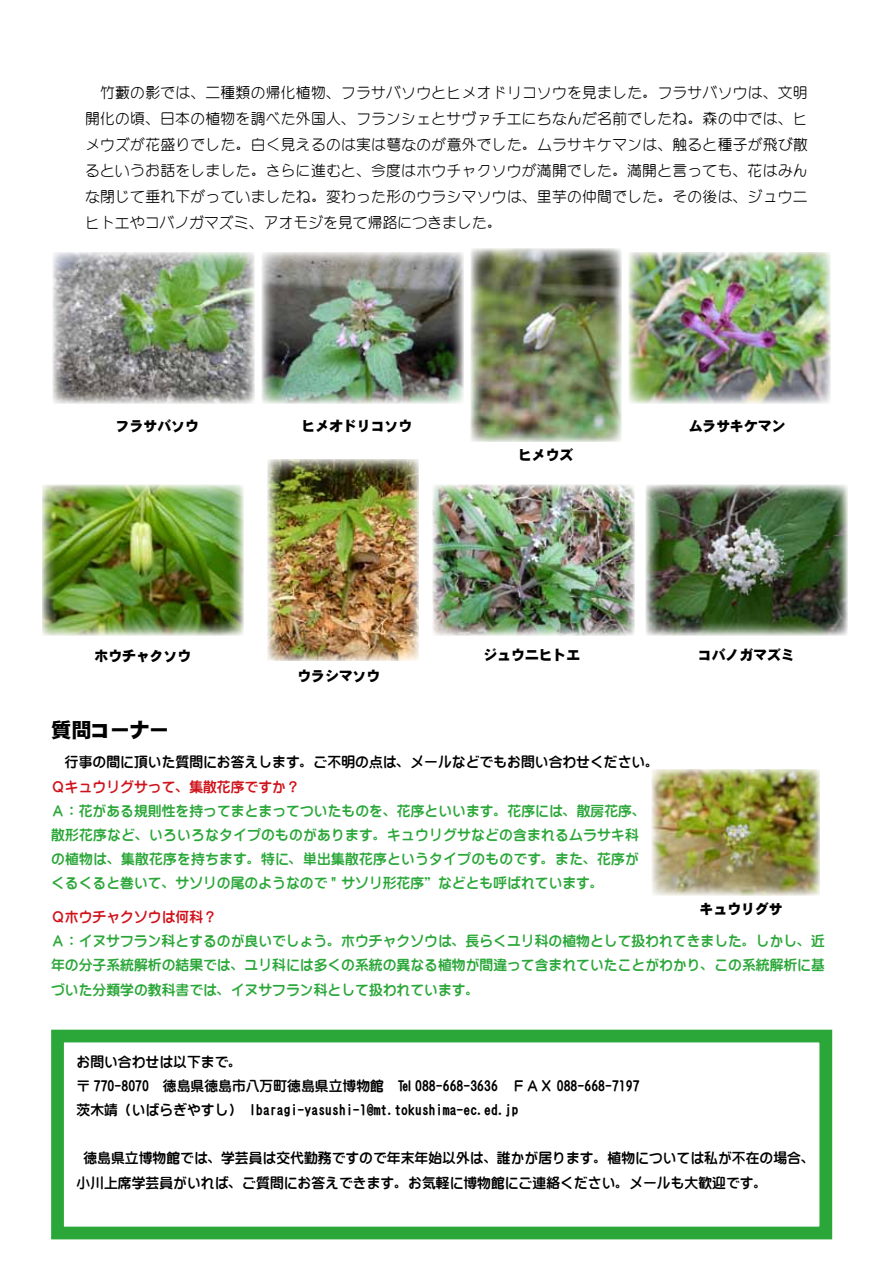
<style>
.page{position:relative;width:893px;height:1263px;background:#fff}
.page>*{position:absolute;margin:0;border:0;box-sizing:border-box;transform-origin:0 0}
.t1{font:20.25px "DHP Gothic EB WIN RKSJ H";color:#000}
.t2{font:14.85px/26.1px "Yenti EG Medium SJIS";color:#000;text-align:justify}
.t3{font:13.8px/24.2px "Yenti EG Extra SJIS";color:#2aa738}
.t4{font:13.8px/24.2px "Yenti EG Extra SJIS";color:#000}
.t5{font:13.8px "DF Gothic EB WIN RKSJ H";color:#000}
.t6{font:13.8px "Yenti EG Extra SJIS";color:#d0121b}
</style>
<div class="page">
<div style="left:51px;top:1030px;width:781px;height:209px;border:13px solid #2aa738"></div>
<img style="left:652px;top:769px;width:168px;height:126px">
<img style="left:629px;top:252px;width:201px;height:151px">
<img style="left:470px;top:248px;width:152px;height:193px">
<img style="left:42px;top:484px;width:202px;height:152px">
<img style="left:267px;top:459px;width:151px;height:202px">
<img style="left:433px;top:484px;width:201px;height:152px">
<img style="left:645px;top:484px;width:202px;height:152px">
<img style="left:53px;top:252px;width:202px;height:151px">
<img style="left:262px;top:252px;width:201px;height:151px">
<p class="t2" style="left:85px;top:79px;width:724px">　竹藪の影では、二種類の帰化植物、フラサバソウとヒメオドリコソウを見ました。フラサバソウは、文明開化の頃、日本の植物を調べた外国人、フランシェとサヴァチエにちなんだ名前でしたね。森の中では、ヒメウズが花盛りでした。白く見えるのは実は萼なのが意外でした。ムラサキケマンは、触ると種子が飛び散るというお話をしました。さらに進むと、今度はホウチャクソウが満開でした。満開と言っても、花はみんな閉じて垂れ下がっていましたね。変わった形のウラシマソウは、里芋の仲間でした。その後は、ジュウニヒトエやコバノガマズミ、アオモジを見て帰路につきました。</p>
<p class="t5" style="left:116px;top:419px;width:84px">フラサバソウ</p>
<p class="t5" style="left:95px;top:648px;width:98px">ホウチャクソウ</p>
<p class="t5" style="left:302px;top:419px;width:112px">ヒメオドリコソウ</p>
<p class="t5" style="left:518px;top:448px;width:57px">ヒメウズ</p>
<p class="t5" style="left:297px;top:669px;width:84px">ウラシマソウ</p>
<p class="t5" style="left:483px;top:648px;width:98px">ジュウニヒトエ</p>
<p class="t5" style="left:689px;top:419px;width:98px">ムラサキケマン</p>
<p class="t5" style="left:698px;top:648px;width:98px">コバノガマズミ</p>
<h1 class="t1" style="left:51px;top:720px;width:120px">質問コーナー</h1>
<p class="t4" style="left:51px;top:750px;width:610px">　行事の間に頂いた質問にお答えします。ご不明の点は、メールなどでもお問い合わせください。</p>
<p class="t6" style="left:51px;top:779px;width:250px">Ｑキュウリグサって、集散花序ですか?</p>
<p class="t3" style="left:51px;top:798px;width:596px">Ａ：花がある規則性を持ってまとまってついたものを、花序といいます。花序には、散房花序、散形花序など、いろいろなタイプのものがあります。キュウリグサなどの含まれるムラサキ科の植物は、集散花序を持ちます。特に、単出集散花序というタイプのものです。また、花序がくるくると巻いて、サソリの尾のようなので " サソリ形花序”などとも呼ばれています。</p>
<p class="t6" style="left:51px;top:910px;width:167px">Ｑホウチャクソウは何科?</p>
<p class="t3" style="left:51px;top:929px;width:775px;text-align:justify">Ａ：イヌサフラン科とするのが良いでしょう。ホウチャクソウは、長らくユリ科の植物として扱われてきました。しかし、近年の分子系統解析の結果では、ユリ科には多くの系統の異なる植物が間違って含まれていたことがわかり、この系統解析に基づいた分類学の教科書では、イヌサフラン科として扱われています。</p>
<p class="t5" style="left:700px;top:901px;width:84px">キュウリグサ</p>
<p class="t4" style="left:77px;top:1049px;width:565px">お問い合わせは以下まで。<br>〒 770-8070　徳島県徳島市八万町徳島県立博物館　℡ 088-668-3636　ＦＡＸ 088-668-7197茨木靖（いばらぎやすし）　Ibaragi-yasushi-1@mt.tokushima-ec.ed.jp</p>
<p class="t4" style="left:77px;top:1146px;width:740px;text-indent:7px">徳島県立博物館では、学芸員は交代勤務ですので年末年始以外は、誰かが居ります。植物については私が不在の場合、小川上席学芸員がいれば、ご質問にお答えできます。お気軽に博物館にご連絡ください。メールも大歓迎です。</p>
</div>
